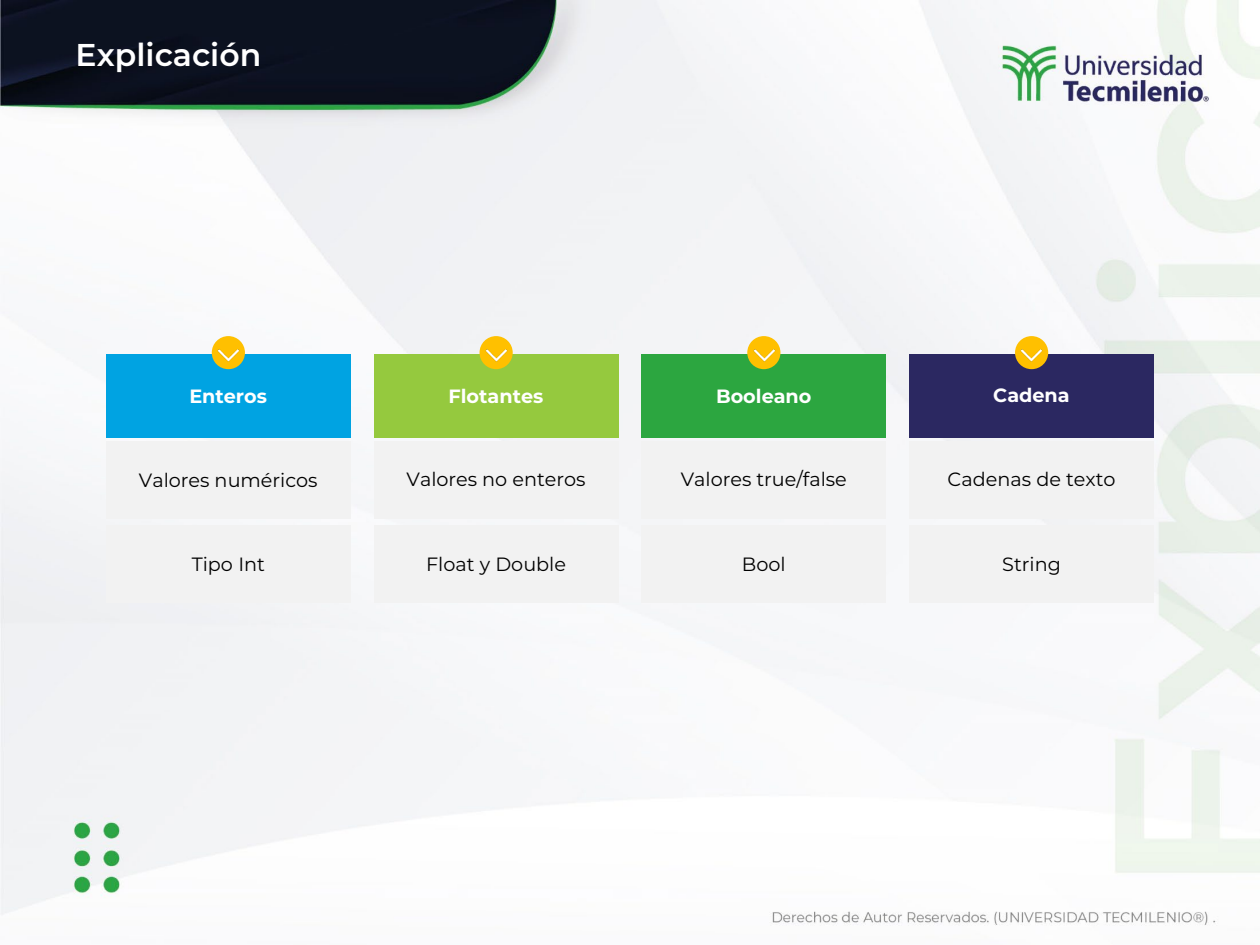
<style>
.page{position:relative;width:1260px;height:945px;background:#fff}
.page>*{position:absolute;margin:0;border:0;box-sizing:border-box;transform-origin:0 0}
.t1{font:600 31.5px "Montserrat";color:#fff}
.t2{font:19.25px "Montserrat";color:#000}
.t3{font:700 19.25px "Montserrat";color:#fff}
</style>
<div class="page">
<img style="left:0;top:0;width:1260px;height:926px">
<div style="left:106px;top:525px;width:244px;height:78px;background:#f2f2f2"></div>
<div style="left:106px;top:354px;width:244px;height:84px;background:#00a3e2"></div>
<img style="left:211px;top:337px;width:36px;height:33px">
<div style="left:106px;top:441px;width:244px;height:78px;background:#f2f2f2"></div>
<div style="left:374px;top:525px;width:244px;height:78px;background:#f2f2f2"></div>
<div style="left:374px;top:354px;width:244px;height:84px;background:#95c93e"></div>
<img style="left:478px;top:337px;width:36px;height:33px">
<div style="left:374px;top:441px;width:244px;height:78px;background:#f2f2f2"></div>
<div style="left:642px;top:525px;width:244px;height:78px;background:#f2f2f2"></div>
<div style="left:642px;top:354px;width:244px;height:84px;background:#2ca640"></div>
<img style="left:746px;top:337px;width:36px;height:33px">
<div style="left:642px;top:441px;width:244px;height:78px;background:#f2f2f2"></div>
<div style="left:910px;top:525px;width:244px;height:78px;background:#f2f2f2"></div>
<div style="left:910px;top:354px;width:244px;height:84px;background:#2b2861"></div>
<img style="left:1014px;top:337px;width:36px;height:33px">
<div style="left:910px;top:441px;width:244px;height:78px;background:#f2f2f2"></div>
<p class="t1" style="left:76px;top:32px;width:187px">Explicación</p>
<p class="t3" style="left:189px;top:382px;width:79px">Enteros</p>
<p class="t3" style="left:449px;top:382px;width:96px">Flotantes</p>
<p class="t3" style="left:716px;top:382px;width:97px">Booleano</p>
<p class="t3" style="left:993px;top:381px;width:78px">Cadena</p>
<p class="t2" style="left:139px;top:467px;width:180px">Valores numéricos</p>
<p class="t2" style="left:407px;top:466px;width:181px">Valores no enteros</p>
<p class="t2" style="left:681px;top:466px;width:168px">Valores true/false</p>
<p class="t2" style="left:948px;top:466px;width:170px">Cadenas de texto</p>
<p class="t2" style="left:192px;top:551px;width:75px">Tipo Int</p>
<p class="t2" style="left:426px;top:551px;width:141px">Float y Double</p>
<p class="t2" style="left:742px;top:551px;width:45px">Bool</p>
<p class="t2" style="left:1002px;top:551px;width:60px">String</p>
</div>
